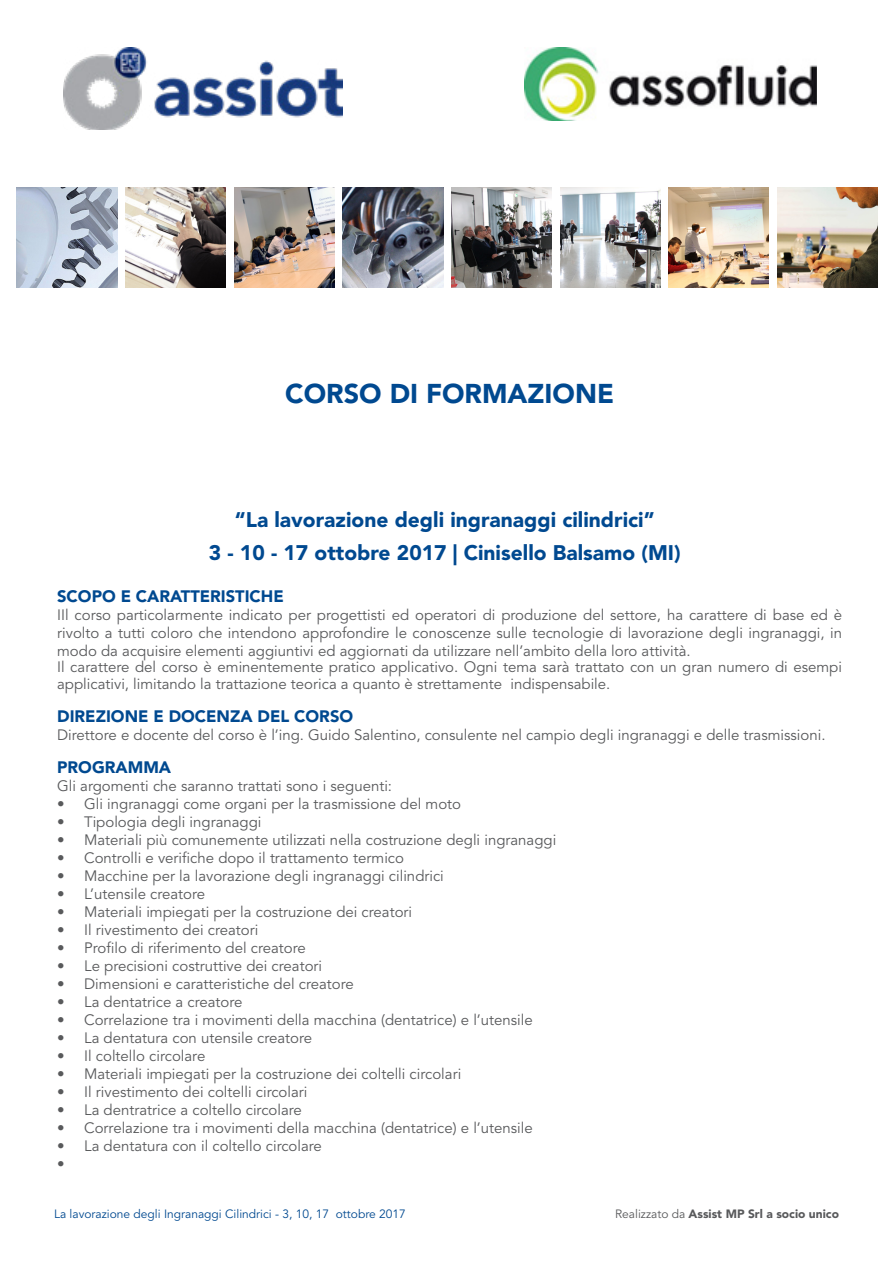
<style>
.page{position:relative;width:893px;height:1263px;background:#fff}
.page>*{position:absolute;margin:0;border:0;box-sizing:border-box;transform-origin:0 0}
.t1{font:900 27px "Avenir LT Std";color:#004990}
.t2{font:900 21px/33px "Avenir LT Std";color:#004990;text-align:center}
.t3{font:900 16.5px "Avenir LT Std";color:#004990}
.t4{font:15px/18px "Avenir LT Std";color:#58595b}
.t5{font:12px "Avenir LT Std";color:#004990}
.t6{font:900 12px "Avenir LT Std";color:#58595b}
.s1{font-weight:400}
</style>
<div class="page">
<img style="left:17px;top:187px;width:100px;height:100px">
<img style="left:126px;top:187px;width:100px;height:100px">
<img style="left:234px;top:187px;width:100px;height:100px">
<img style="left:451px;top:187px;width:101px;height:100px">
<img style="left:343px;top:187px;width:100px;height:100px">
<img style="left:560px;top:187px;width:100px;height:100px">
<img style="left:669px;top:187px;width:100px;height:100px">
<img style="left:777px;top:187px;width:100px;height:100px">
<img style="left:63px;top:48px;width:280px;height:82px">
<img style="left:525px;top:48px;width:291px;height:73px">
<h1 class="t1" style="left:285px;top:377px;width:330px">CORSO DI FORMAZIONE</h1>
<h2 class="t2" style="left:209px;top:503px;width:473px">“La lavorazione degli ingranaggi cilindrici”<br>3 - 10 - 17 ottobre 2017 | Cinisello Balsamo (MI)</h2>
<p class="t3" style="left:57px;top:586px;width:228px">SCOPO E CARATTERISTICHE</p>
<p class="t4" style="left:57px;top:606px;width:787px;text-align:justify">IIl corso particolarmente indicato per progettisti ed operatori di produzione del settore, ha carattere di base ed è rivolto a tutti coloro che intendono approfondire le conoscenze sulle tecnologie di lavorazione degli ingranaggi, in modo da acquisire elementi aggiuntivi ed aggiornati da utilizzare nell’ambito della loro attività.</p>
<p class="t4" style="left:57px;top:659px;width:786px;line-height:16.5px">Il carattere del corso è eminentemente pratico applicativo. Ogni tema sarà trattato con un gran numero di esempi applicativi, limitando la trattazione teorica a quanto è strettamente indispensabile.</p>
<p class="t3" style="left:57px;top:706px;width:297px">DIREZIONE E DOCENZA DEL CORSO</p>
<p class="t4" style="left:57px;top:726px;width:770px">Direttore e docente del corso è l’ing. Guido Salentino, consulente nel campio degli ingranaggi e delle trasmissioni.</p>
<p class="t3" style="left:57px;top:757px;width:115px">PROGRAMMA</p>
<p class="t4" style="left:57px;top:777px;width:336px">Gli argomenti che saranno trattati sono i seguenti:</p>
<p class="t4" style="left:57px;top:795px;width:405px">• Gli ingranaggi come organi per la trasmissione del moto</p>
<p class="t4" style="left:57px;top:813px;width:206px">• Tipologia degli ingranaggi</p>
<p class="t4" style="left:57px;top:831px;width:501px">• Materiali più comunemente utilizzati nella costruzione degli ingranaggi</p>
<p class="t4" style="left:57px;top:849px;width:348px">• Controlli e verifiche dopo il trattamento termico</p>
<p class="t4" style="left:57px;top:867px;width:388px">• Macchine per la lavorazione degli ingranaggi cilindrici</p>
<p class="t4" style="left:57px;top:885px;width:150px">• L’utensile creatore</p>
<p class="t4" style="left:57px;top:903px;width:356px">• Materiali impiegati per la costruzione dei creatori</p>
<p class="t4" style="left:57px;top:921px;width:203px">• Il rivestimento dei creatori</p>
<p class="t4" style="left:57px;top:939px;width:250px">• Profilo di riferimento del creatore</p>
<p class="t4" style="left:57px;top:957px;width:266px">• Le precisioni costruttive dei creatori</p>
<p class="t4" style="left:57px;top:975px;width:298px">• Dimensioni e caratteristiche del creatore</p>
<p class="t4" style="left:57px;top:993px;width:187px">• La dentatrice a creatore</p>
<p class="t4" style="left:57px;top:1011px;width:477px">• Correlazione tra i movimenti della macchina (dentatrice) e l’utensile</p>
<p class="t4" style="left:57px;top:1029px;width:257px">• La dentatura con utensile creatore</p>
<p class="t4" style="left:57px;top:1047px;width:150px">• Il coltello circolare</p>
<p class="t4" style="left:57px;top:1065px;width:406px">• Materiali impiegati per la costruzione dei coltelli circolari</p>
<p class="t4" style="left:57px;top:1083px;width:252px">• Il rivestimento dei coltelli circolari</p>
<p class="t4" style="left:57px;top:1101px;width:246px">• La dentratrice a coltello circolare</p>
<p class="t4" style="left:57px;top:1119px;width:477px">• Correlazione tra i movimenti della macchina (dentatrice) e l’utensile</p>
<p class="t4" style="left:57px;top:1137px;width:266px">• La dentatura con il coltello circolare •</p>
<p class="t5" style="left:54px;top:1207px;width:353px">La lavorazione degli Ingranaggi Cilindrici - 3, 10, 17 ottobre 2017</p>
<p class="t6" style="left:615px;top:1206px;width:225px"><span class="s1">Realizzato da</span> Assist MP Srl a socio unico</p>
</div>
